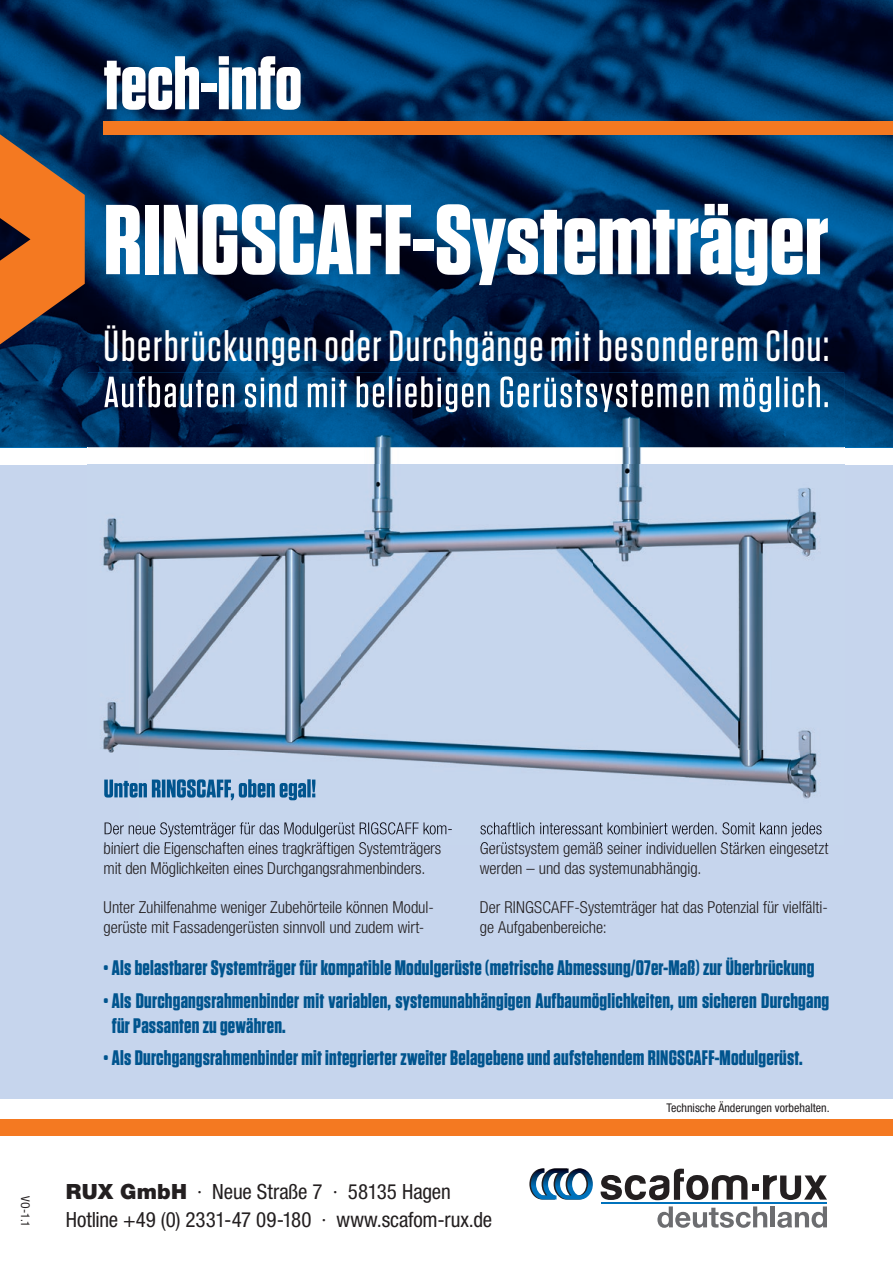
<style>
.page{position:relative;width:893px;height:1263px;background:#fff}
.page>*{position:absolute;margin:0;border:0;box-sizing:border-box;transform-origin:0 0}
.t1{font:700 99px "Tungsten";color:#fff}
.t2{font:700 74.7px "Tungsten";color:#fff}
.t3{font:500 43.5px "Tungsten";letter-spacing:.04em;color:#fff}
.t4{font:700 21px/25.2px "Tungsten";letter-spacing:.01em;color:#00548e}
.t5{font:condensed 21px "Helvetica Neue LT Pro";letter-spacing:-.005em;color:#231f20}
.t6{font:300 condensed 16.5px/19.8px "Helvetica Neue LT Pro";letter-spacing:-.005em;color:#231f20}
.t7{font:condensed 12px "Helvetica Neue LT Pro";color:#231f20}
.s1{font-weight:900;font-stretch:normal}
</style>
<div class="page">
<div style="left:0;top:465px;width:893px;height:633px;background:#c6d5ed"></div>
<img style="left:0;top:0;width:893px;height:447px">
<div style="left:104px;top:122px;width:789px;height:13px;background:#f47921"></div>
<div style="left:0;top:1119px;width:893px;height:17px;background:#f47921"></div>
<svg style="left:0;top:134px;width:85px;height:210px;background:#a45a2b"></svg>
<svg style="left:657px;top:1206px;width:110px;height:22px"></svg>
<hr style="left:771px;top:1206px;width:4px;height:21px;background:#6c6d70">
<svg style="left:777px;top:1206px;width:50px;height:22px"></svg>
<hr style="left:601px;top:1202px;width:226px;height:2px;background:#0072bc">
<svg style="left:529px;top:1168px;width:64px;height:31px"></svg>
<svg style="left:601px;top:1169px;width:226px;height:31px"></svg>
<img style="left:88px;top:372px;width:756px;height:466px">
<img style="left:105px;top:822px;width:347px;height:15px">
<img style="left:104px;top:842px;width:311px;height:3px">
<img style="left:480px;top:822px;width:342px;height:15px">
<img style="left:481px;top:842px;width:346px;height:3px">
<img style="left:104px;top:779px;width:211px;height:21px">
<img style="left:104px;top:376px;width:724px;height:36px">
<h2 class="t2" style="left:104px;top:43px;width:200px">tech-info</h2>
<h1 class="t1" style="left:104px;top:187px;width:727px">RINGSCAFF-Systemträger</h1>
<h3 class="t3" style="left:104px;top:323px;width:727px">Überbrückungen oder Durchgänge mit besonderem Clou:</h3>
<p class="t7" style="left:33px;top:1196px;width:32px;rotate:90deg">VO-1.1</p>
<p class="t6" style="left:104px;top:838px;width:339px">biniert die Eigenschaften eines tragkräftigen Systemträgers mit den Möglichkeiten eines Durchgangsrahmenbinders.</p>
<p class="t6" style="left:104px;top:898px;width:332px">Unter Zuhilfenahme weniger Zubehörteile können Modul&shy;gerüste mit Fassadengerüsten sinnvoll und zudem wirt-</p>
<p class="t6" style="left:480px;top:838px;width:350px">Gerüstsystem gemäß seiner individuellen Stärken eingesetzt werden – und das systemunabhängig.</p>
<p class="t6" style="left:480px;top:898px;width:349px">Der RINGSCAFF-Systemträger hat das Potenzial für vielfälti&shy;ge Aufgabenbereiche:</p>
<p class="t4" style="left:104px;top:956px;width:712px">• Als belastbarer Systemträger für kompatible Modulgerüste (metrische Abmessung/07er-Maß) zur Überbrückung</p>
<p class="t4" style="left:112px;top:988px;width:719px;text-indent:-8px">• Als Durchgangsrahmenbinder mit variablen, systemunabhängigen Aufbaumöglichkeiten, um sicheren Durchgang für Passanten zu gewähren.</p>
<p class="t4" style="left:104px;top:1046px;width:700px">• Als Durchgangsrahmenbinder mit integrierter zweiter Belagebene und aufstehendem RINGSCAFF-Modulgerüst.</p>
<p class="t5" style="left:66px;top:1179px;width:386px"><span class="s1">RUX GmbH</span> · Neue Straße 7 · 58135 Hagen</p>
<p class="t5" style="left:66px;top:1207px;width:428px">Hotline +49 (0) 2331-47 09-180 · www.scafom-rux.de</p>
<p class="t7" style="left:666px;top:1101px;width:165px">Technische Änderungen vorbehalten.</p>
</div>
